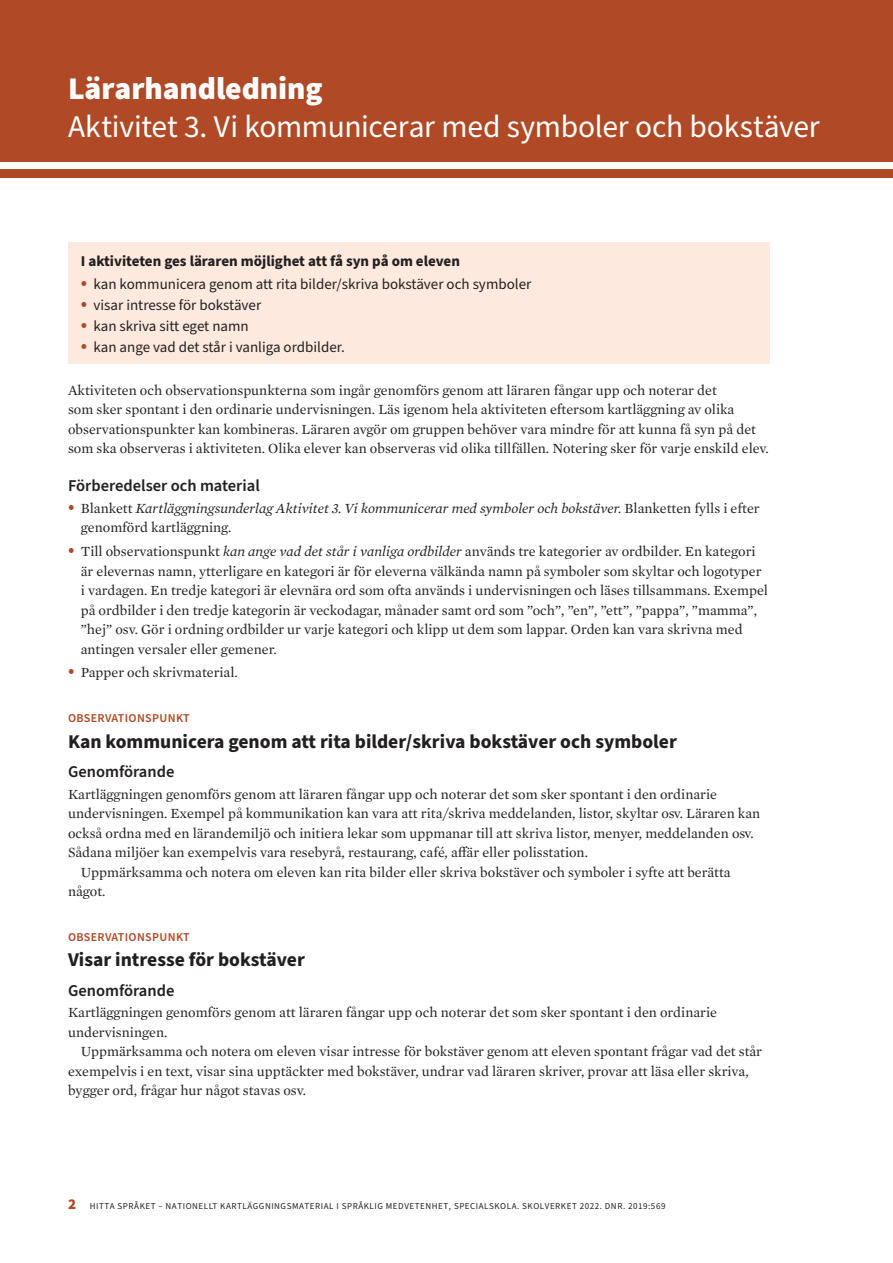
<style>
.page{position:relative;width:893px;height:1263px;background:#fff}
.page>*{position:absolute;margin:0;border:0;box-sizing:border-box;transform-origin:0 0}
.fältrubrik{font:31.5px "Source Sans Pro";letter-spacing:-.005em;color:#fff}
.t1{font:900 31.5px "Source Sans Pro";color:#fff}
.bröd_indrag{font:700 19.5px "Source Sans Pro";color:#231f20}
.bröd_indrag-2{font:600 16.5px "Source Sans Pro";color:#231f20}
.t2{font:15px "Source Sans Pro";color:#231f20}
.Tabell_rubrik{font:700 15px "Source Sans Pro";color:#231f20}
.bröd_avstånd_före{font:14.25px/19.5px "Mercury Text G1";color:#231f20}
.bröd_indrag-3{font:14.25px "Mercury Text G1";color:#231f20}
.t3{font:italic 14.25px/19.5px "Mercury Text G1";color:#231f20}
.bröd_indrag-4{font:600 12px "Source Sans Pro";letter-spacing:.03em;color:#b04926}
.bröd_indrag-5{font:9px "Source Sans Pro";letter-spacing:.06em;color:#231f20}
.s1{font-size:21px;color:#b04926}
.s2{font-family:"Source Sans Pro";font-style:normal;font-size:21px;color:#b04926}
.s3{font-style:normal}
.s4{font-family:"Source Sans Pro";font-size:21px;color:#b04926}
.s5{font-style:italic}
.s6{font-weight:900;font-size:15px;color:#b04926}
</style>
<div class="page">
<div style="left:0;top:0;width:893px;height:162px;background:#b04926"></div>
<div style="left:0;top:169px;width:893px;height:9px;background:#b04926"></div>
<div style="left:68px;top:242px;width:702px;height:122px;background:#fde9dd"></div>
<h1 class="t1" style="left:68px;top:67px;width:256px">Lärarhandledning</h1>
<h2 class="fältrubrik" style="left:68px;top:105px;width:753px">Aktivitet 3. Vi kommunicerar med symboler och bokstäver</h2>
<p class="Tabell_rubrik" style="left:81px;top:251px;width:381px">I aktiviteten ges läraren möjlighet att få syn på om eleven</p>
<p class="t2" style="left:81px;top:274px;width:452px"><span class="s1">•</span> kan kommunicera genom att rita bilder/skriva bokstäver och symboler</p>
<p class="t2" style="left:81px;top:295px;width:182px"><span class="s1">•</span> visar intresse för bokstäver</p>
<p class="t2" style="left:81px;top:316px;width:170px"><span class="s1">•</span> kan skriva sitt eget namn</p>
<p class="t2" style="left:81px;top:337px;width:266px"><span class="s1">•</span> kan ange vad det står i vanliga ordbilder.</p>
<p class="bröd_avstånd_före" style="left:68px;top:380px;width:702px">Aktiviteten och observationspunkterna som ingår genomförs genom att läraren fångar upp och noterar det<br>som sker spontant i den ordinarie undervisningen. Läs igenom hela aktiviteten eftersom kartläggning av olika observationspunkter kan kombineras. Läraren avgör om gruppen behöver vara mindre för att kunna få syn på det som ska observeras i aktiviteten. Olika elever kan observeras vid olika tillfällen. Notering sker för varje enskild elev.</p>
<h3 class="bröd_indrag-2" style="left:68px;top:475px;width:193px">Förberedelser och material</h3>
<p class="t3" style="left:81px;top:498px;width:680px;text-indent:-13px"><span class="s2">•</span> <span class="s3">Blankett</span> Kartläggningsunderlag Aktivitet 3. Vi kommunicerar med symboler och bokstäver. <span class="s3">Blanketten fylls i efter genomförd kartläggning.</span></p>
<p class="bröd_avstånd_före" style="left:81px;top:541px;width:689px;text-indent:-13px"><span class="s4">•</span> Till observationspunkt <span class="s5">kan ange vad det står i vanliga ordbilder</span> används tre kategorier av ordbilder. En kategori är elevernas namn, ytterligare en kategori är för eleverna välkända namn på symboler som skyltar och logotyper i vardagen. En tredje kategori är elevnära ord som ofta används i undervisningen och läses tillsammans. Exempel på ordbilder i den tredje kategorin är veckodagar, månader samt ord som ”och”, ”en”, ”ett”, ”pappa”, ”mamma”, ”hej” osv. Gör i ordning ordbilder ur varje kategori och klipp ut dem som lappar. Orden kan vara skrivna med antingen versaler eller gemener.</p>
<p class="bröd_avstånd_före" style="left:68px;top:662px;width:171px"><span class="s4">•</span> Papper och skrivmaterial.</p>
<p class="bröd_indrag-4" style="left:68px;top:710px;width:123px">OBSERVATIONSPUNKT</p>
<p class="bröd_indrag" style="left:68px;top:728px;width:610px">Kan kommunicera genom att rita bilder/skriva bokstäver och symboler</p>
<p class="bröd_indrag-2" style="left:68px;top:760px;width:108px">Genomförande</p>
<p class="bröd_indrag-3" style="left:68px;top:784px;width:650px">Kartläggningen genomförs genom att läraren fångar upp och noterar det som sker spontant i den ordinarie</p>
<p class="bröd_indrag-3" style="left:68px;top:803px;width:694px">undervisningen. Exempel på kommunikation kan vara att rita/skriva meddelanden, listor, skyltar osv. Läraren kan</p>
<p class="bröd_indrag-3" style="left:68px;top:823px;width:687px">också ordna med en lärandemiljö och initiera lekar som uppmanar till att skriva listor, menyer, meddelanden osv.</p>
<p class="bröd_indrag-3" style="left:68px;top:842px;width:521px">Sådana miljöer kan exempelvis vara resebyrå, restaurang, café, affär eller polisstation.</p>
<p class="bröd_indrag-3" style="left:81px;top:862px;width:651px">Uppmärksamma och notera om eleven kan rita bilder eller skriva bokstäver och symboler i syfte att berätta</p>
<p class="bröd_indrag-3" style="left:68px;top:881px;width:39px">något.</p>
<p class="bröd_indrag-4" style="left:68px;top:929px;width:123px">OBSERVATIONSPUNKT</p>
<p class="bröd_indrag" style="left:68px;top:946px;width:238px">Visar intresse för bokstäver</p>
<p class="bröd_indrag-2" style="left:68px;top:979px;width:108px">Genomförande</p>
<p class="bröd_indrag-3" style="left:68px;top:1002px;width:650px">Kartläggningen genomförs genom att läraren fångar upp och noterar det som sker spontant i den ordinarie</p>
<p class="bröd_indrag-3" style="left:68px;top:1022px;width:101px">undervisningen.</p>
<p class="bröd_indrag-3" style="left:81px;top:1041px;width:683px">Uppmärksamma och notera om eleven visar intresse för bokstäver genom att eleven spontant frågar vad det står</p>
<p class="bröd_indrag-3" style="left:68px;top:1061px;width:682px">exempelvis i en text, visar sina upptäckter med bokstäver, undrar vad läraren skriver, provar att läsa eller skriva,</p>
<p class="bröd_indrag-3" style="left:68px;top:1080px;width:239px">bygger ord, frågar hur något stavas osv.</p>
<p class="bröd_indrag-5" style="left:68px;top:1199px;width:599px"><span class="s6">2</span> HITTA SPRÅKET – NATIONELLT KARTLÄGGNINGSMATERIAL I SPRÅKLIG MEDVETENHET, SPECIALSKOLA. SKOLVERKET 2022. DNR. 2019:569</p>
</div>
